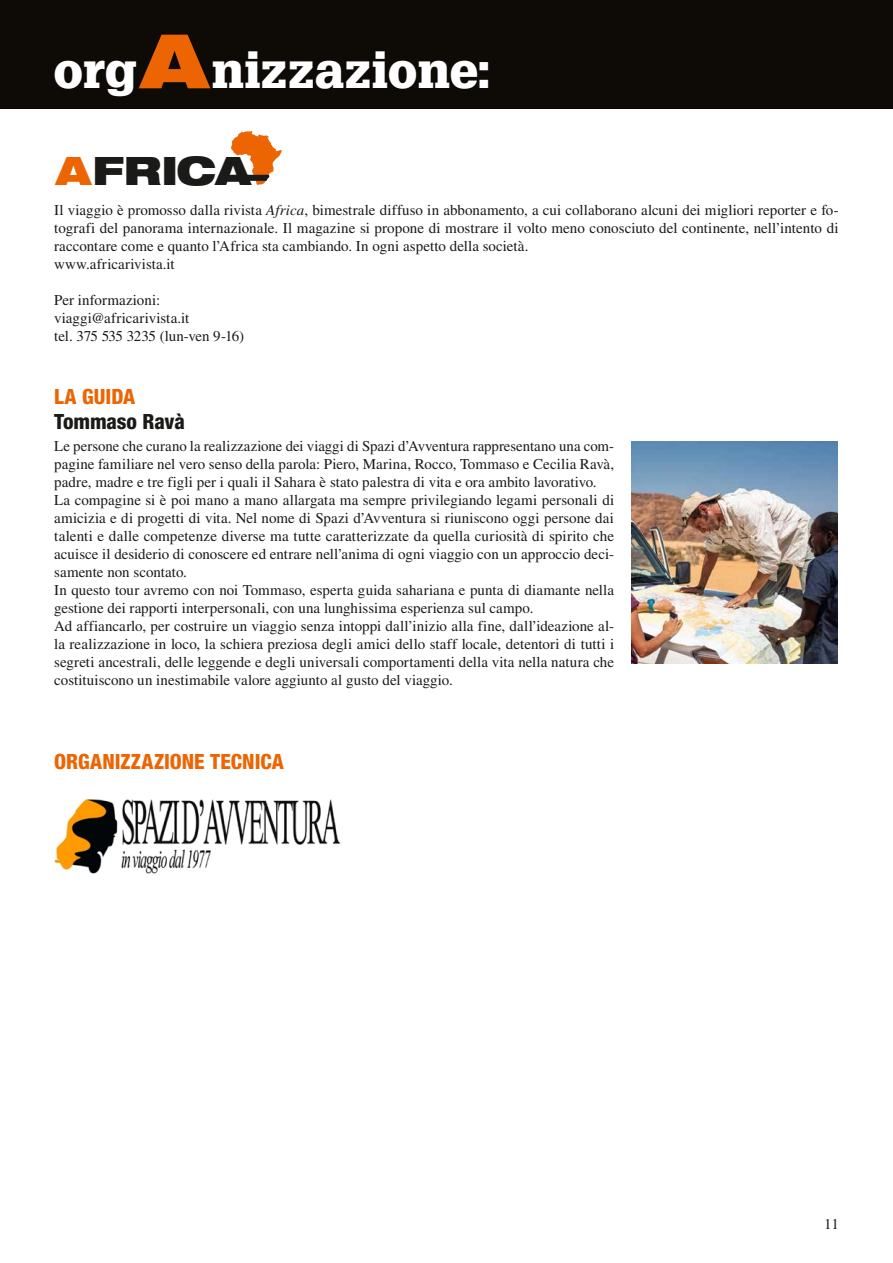
<style>
.page{position:relative;width:893px;height:1263px;background:#fff}
.page>*{position:absolute;margin:0;border:0;box-sizing:border-box;transform-origin:0 0}
.t1{font:900 expanded 75.15px "Helvetica Neue LT Std";color:#ec6502}
.t2{font:900 48.75px "Glypha LT Std";color:#fff}
.t3{font:900 expanded 39.3px "Helvetica Neue LT Std";color:#1a1a18}
.t4{font:800 condensed 21px "Helvetica Neue LT Std";color:#ec6502}
.t5{font:800 condensed 21px "Helvetica Neue LT Std";letter-spacing:-.01em;color:#1a1a18}
.t6{font:15px/18px "Times LT Std";color:#1a1a18}
.s1{color:#ec6502}
.s2{font-style:italic}
</style>
<div class="page">
<svg style="left:230px;top:131px;width:52px;height:54px"></svg>
<div style="left:0;top:0;width:893px;height:108px;background:#0e0a06"></div>
<img style="left:631px;top:442px;width:207px;height:222px">
<img style="left:54px;top:799px;width:287px;height:75px">
<h1 class="t1" style="left:141px;top:12px;width:68px">A</h1>
<h2 class="t2" style="left:53px;top:41px;width:85px">org</h2>
<h2 class="t2" style="left:212px;top:41px;width:280px">nizzazione:</h2>
<h3 class="t3" style="left:56px;top:145px;width:196px"><span class="s1">A</span>FRICA</h3>
<p class="t6" style="left:54px;top:201px;width:786px">Il viaggio è promosso dalla rivista <span class="s2">Africa</span>, bimestrale diffuso in abbonamento, a cui collaborano alcuni dei migliori reporter e fo&shy;tografi del panorama internazionale. Il magazine si propone di mostrare il volto meno conosciuto del continente, nell’intento di raccontare come e quanto l’Africa sta cambiando. In ogni aspetto della società.<br>www.africarivista.it</p>
<p class="t6" style="left:54px;top:291px;width:192px">Per informazioni: viaggi@africarivista.it<br>tel. 375 535 3235 (lun-ven 9-16)</p>
<h3 class="t4" style="left:54px;top:383px;width:83px">LA GUIDA</h3>
<h3 class="t5" style="left:54px;top:409px;width:132px">Tommaso Ravà</h3>
<p class="t6" style="left:54px;top:437px;width:562px">Le persone che curano la realizzazione dei viaggi di Spazi d’Avventura rappresentano una com&shy;pagine familiare nel vero senso della parola: Piero, Marina, Rocco, Tommaso e Cecilia Ravà, padre, madre e tre figli per i quali il Sahara è stato palestra di vita e ora ambito lavorativo.<br>La compagine si è poi mano a mano allargata ma sempre privilegiando legami personali di amicizia e di progetti di vita. Nel nome di Spazi d’Avventura si riuniscono oggi persone dai talenti e dalle competenze diverse ma tutte caratterizzate da quella curiosità di spirito che acuisce il desiderio di conoscere ed entrare nell’anima di ogni viaggio con un approccio deci&shy;samente non scontato.<br>In questo tour avremo con noi Tommaso, esperta guida sahariana e punta di diamante nella gestione dei rapporti interpersonali, con una lunghissima esperienza sul campo.<br>Ad affiancarlo, per costruire un viaggio senza intoppi dall’inizio alla fine, dall’ideazione al&shy;la realizzazione in loco, la schiera preziosa degli amici dello staff locale, detentori di tutti i segreti ancestrali, delle leggende e degli universali comportamenti della vita nella natura che costituiscono un inestimabile valore aggiunto al gusto del viaggio.</p>
<h3 class="t4" style="left:54px;top:749px;width:231px">ORGANIZZAZIONE TECNICA</h3>
<p class="t6" style="left:824px;top:1214px;width:16px">11</p>
</div>
